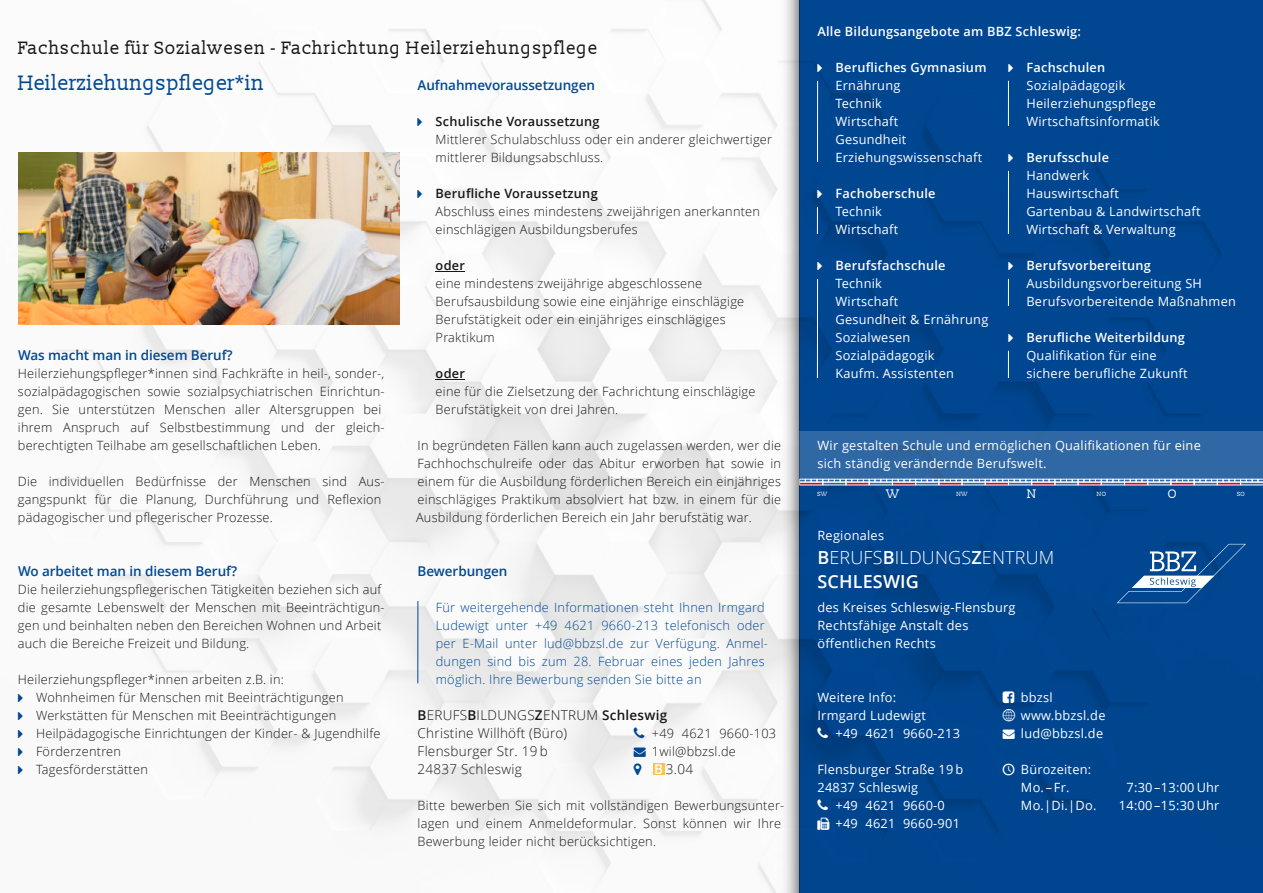
<style>
.page{position:relative;width:1263px;height:893px;background:#fff}
.page>*{position:absolute;margin:0;border:0;box-sizing:border-box;transform-origin:0 0}
.t1{font:21px "Slabo 13 px";letter-spacing:-.005em;color:#004893}
.t2{font:18px "Slabo 13 px";letter-spacing:.03em;color:#181715}
.t3{font:300 18px/24px "Open Sans";letter-spacing:.01em;color:#fff}
.t4{font:300 13.5px/18px "Open Sans";letter-spacing:.02em;color:#181715}
.t5{font:600 13.5px "Open Sans";letter-spacing:-.005em;color:#004893}
.t6{font:300 12.75px/18px "Open Sans";letter-spacing:.02em;color:#181715}
.t7{font:12.75px/18px "Open Sans";letter-spacing:.02em;color:#fff}
.t8{font:300 12.75px/18px "Open Sans";letter-spacing:.02em;color:#004893}
.t9{font:600 12.75px "Open Sans";letter-spacing:.02em;color:#fff}
.t10{font:600 12.75px "Open Sans";letter-spacing:.02em;color:#181715}
.t11{font:12.6px "Slabo 13 px";color:#fff}
.t12{font:6.15px "Slabo 13 px";letter-spacing:.025em;color:#fff}
.s1{font-weight:600}
.s2{color:#004893}
.s3{font-weight:600;color:#fff}
</style>
<div class="page">
<img style="left:18px;top:0;width:1245px;height:893px">
<hr style="left:817px;top:81px;width:1px;height:81px;background:#fff">
<hr style="left:1008px;top:81px;width:1px;height:45px;background:#fff">
<hr style="left:1008px;top:171px;width:1px;height:63px;background:#fff">
<svg style="left:1008px;top:279px;width:1px;height:27px"></svg>
<svg style="left:1008px;top:351px;width:1px;height:27px"></svg>
<svg style="left:817px;top:207px;width:1px;height:27px"></svg>
<hr style="left:817px;top:279px;width:1px;height:99px;background:#fff">
<svg style="left:1117px;top:544px;width:129px;height:59px;background:#2b65a2"></svg>
<div style="left:799px;top:431px;width:464px;height:54px;background:#2f68a4"></div>
<svg style="left:800px;top:479px;width:463px;height:6px"></svg>
<img style="left:778px;top:0;width:22px;height:893px">
<div style="left:653px;top:763px;width:12px;height:12px;background:#fcc24d"></div>
<img style="left:18px;top:152px;width:382px;height:172px">
<svg style="left:436px;top:271px;width:29px;height:1px"></svg>
<svg style="left:436px;top:379px;width:29px;height:1px"></svg>
<hr style="left:417px;top:601px;width:1px;height:82px;background:#004893">
<svg style="left:817px;top:818px;width:12px;height:12px"></svg>
<svg style="left:1003px;top:691px;width:11px;height:12px"></svg>
<svg style="left:1003px;top:709px;width:12px;height:13px"></svg>
<svg style="left:1003px;top:729px;width:12px;height:10px"></svg>
<svg style="left:817px;top:64px;width:5px;height:8px"></svg>
<svg style="left:817px;top:190px;width:5px;height:8px"></svg>
<svg style="left:817px;top:262px;width:5px;height:8px"></svg>
<svg style="left:1008px;top:64px;width:5px;height:8px"></svg>
<svg style="left:1008px;top:154px;width:5px;height:8px"></svg>
<svg style="left:1008px;top:262px;width:5px;height:8px"></svg>
<svg style="left:1008px;top:334px;width:5px;height:8px"></svg>
<svg style="left:634px;top:747px;width:12px;height:10px"></svg>
<svg style="left:18px;top:694px;width:5px;height:8px"></svg>
<svg style="left:18px;top:712px;width:5px;height:8px"></svg>
<svg style="left:18px;top:730px;width:5px;height:8px"></svg>
<svg style="left:18px;top:748px;width:5px;height:8px"></svg>
<svg style="left:18px;top:766px;width:5px;height:8px"></svg>
<svg style="left:418px;top:118px;width:4px;height:8px"></svg>
<svg style="left:418px;top:190px;width:4px;height:8px"></svg>
<h2 class="t2" style="left:18px;top:37px;width:581px">Fachschule für Sozialwesen - Fachrichtung Heilerziehungspflege</h2>
<h1 class="t1" style="left:18px;top:71px;width:248px">Heilerziehungspfleger*in</h1>
<p class="t5" style="left:18px;top:350px;width:216px">Was macht man in diesem Beruf?</p>
<p class="t6" style="left:18px;top:366px;width:368px">Heilerziehungspfleger*innen sind Fachkräfte in heil-, sonder-, sozialpädagogischen sowie sozialpsychiatrischen Einrichtun&shy;gen. Sie unterstützen Menschen aller Altersgruppen bei ihrem Anspruch auf Selbstbestimmung und der gleich&shy;berechtigten Teilhabe am gesellschaftlichen Leben.</p>
<p class="t6" style="left:18px;top:474px;width:368px">Die individuellen Bedürfnisse der Menschen sind Aus&shy;gangspunkt für die Planung, Durchführung und Reflexion pädagogischer und pflegerischer Prozesse.</p>
<p class="t5" style="left:418px;top:80px;width:179px">Aufnahmevoraussetzungen</p>
<p class="t10" style="left:436px;top:116px;width:166px">Schulische Voraussetzung</p>
<p class="t6" style="left:436px;top:132px;width:338px">Mittlerer Schulabschluss oder ein anderer gleichwertiger mittlerer Bildungsabschluss.</p>
<p class="t10" style="left:436px;top:188px;width:164px">Berufliche Voraussetzung</p>
<p class="t6" style="left:436px;top:204px;width:326px">Abschluss eines mindestens zweijährigen anerkannten einschlägigen Ausbildungsberufes</p>
<p class="t10" style="left:436px;top:260px;width:31px">oder</p>
<p class="t6" style="left:436px;top:276px;width:310px">eine mindestens zweijährige abgeschlossene Berufsausbildung sowie eine einjährige einschlägige Berufstätigkeit oder ein einjähriges einschlägiges Praktikum</p>
<p class="t10" style="left:436px;top:368px;width:31px">oder</p>
<p class="t6" style="left:436px;top:384px;width:321px">eine für die Zielsetzung der Fachrichtung einschlägige<br>Berufstätigkeit von drei Jahren.</p>
<p class="t6" style="left:416px;top:438px;width:367px;text-align:justify">In begründeten Fällen kann auch zugelassen werden, wer die Fachhochschulreife oder das Abitur erworben hat sowie in einem für die Ausbildung förderlichen Bereich ein einjähriges einschlägiges Praktikum absolviert hat bzw. in einem für die Ausbildung förderlichen Bereich ein Jahr berufstätig war.</p>
<p class="t5" style="left:18px;top:566px;width:221px">Wo arbeitet man in diesem Beruf?</p>
<p class="t5" style="left:418px;top:566px;width:91px">Bewerbungen</p>
<p class="t6" style="left:18px;top:582px;width:368px">Die heilerziehungspflegerischen Tätigkeiten beziehen sich auf die gesamte Lebenswelt der Menschen mit Beeinträchtigun&shy;gen und beinhalten neben den Bereichen Wohnen und Arbeit auch die Bereiche Freizeit und Bildung.</p>
<p class="t6" style="left:18px;top:672px;width:267px">Heilerziehungspfleger*innen arbeiten z.B. in:</p>
<p class="t6" style="left:36px;top:690px;width:346px">Wohnheimen für Menschen mit Beeinträchtigungen Werkstätten für Menschen mit Beeinträchtigungen Heilpädagogische Einrichtungen der Kinder- &amp; Jugendhilfe Förderzentren<br>Tagesförderstätten</p>
<p class="t8" style="left:436px;top:600px;width:334px">Für weitergehende Informationen steht Ihnen Irmgard Ludewigt unter +49 4621 9660-213 telefonisch oder per E-Mail unter lud@bbzsl.de zur Verfügung. Anmel&shy;dungen sind bis zum 28. Februar eines jeden Jahres möglich. Ihre Bewerbung senden Sie bitte an</p>
<p class="t4" style="left:418px;top:707px;width:251px"><span class="s1">B</span>ERUFS<span class="s1">B</span>ILDUNGS<span class="s1">Z</span>ENTRUM <span class="s1">Schleswig<br></span>Christine Willhöft (Büro)<br>Flensburger Str. 19 b<br>24837 Schleswig</p>
<p class="t6" style="left:652px;top:726px;width:126px;text-indent:-18px"><span class="s2">▼</span> +49 4621 9660-103<br>1wil@bbzsl.de</p>
<p class="t4" style="left:634px;top:761px;width:61px"><span class="s2">●</span> <span class="s3">B</span> 3.04</p>
<p class="t6" style="left:418px;top:798px;width:368px">Bitte bewerben Sie sich mit vollständigen Bewerbungsunter&shy;lagen und einem Anmeldeformular. Sonst können wir Ihre<br>Bewerbung leider nicht berücksichtigen.</p>
<p class="t9" style="left:817px;top:26px;width:265px">Alle Bildungsangebote am BBZ Schleswig:</p>
<p class="t9" style="left:835px;top:62px;width:153px">Berufliches Gymnasium</p>
<p class="t7" style="left:835px;top:78px;width:148px">Ernährung<br>Technik<br>Wirtschaft<br>Gesundheit<br>Erziehungswissenschaft</p>
<p class="t9" style="left:835px;top:188px;width:102px">Fachoberschule</p>
<p class="t7" style="left:835px;top:204px;width:64px">Technik<br>Wirtschaft</p>
<p class="t9" style="left:835px;top:260px;width:112px">Berufsfachschule</p>
<p class="t7" style="left:835px;top:276px;width:154px">Technik<br>Wirtschaft<br>Gesundheit &amp; Ernährung<br>Sozialwesen<br>Sozialpädagogik<br>Kaufm. Assistenten</p>
<p class="t9" style="left:1026px;top:62px;width:80px">Fachschulen</p>
<p class="t7" style="left:1026px;top:78px;width:135px">Sozialpädagogik<br>Heilerziehungspflege<br>Wirtschaftsinformatik</p>
<p class="t9" style="left:1026px;top:152px;width:84px">Berufsschule</p>
<p class="t7" style="left:1026px;top:168px;width:176px">Handwerk<br>Hauswirtschaft<br>Gartenbau &amp; Landwirtschaft<br>Wirtschaft &amp; Verwaltung</p>
<p class="t9" style="left:1026px;top:260px;width:126px">Berufsvorbereitung</p>
<p class="t7" style="left:1026px;top:276px;width:211px">Ausbildungsvorbereitung SH<br>Berufsvorbereitende Maßnahmen</p>
<p class="t9" style="left:1026px;top:332px;width:160px">Berufliche Weiterbildung</p>
<p class="t7" style="left:1026px;top:348px;width:163px">Qualifikation für eine sichere berufliche Zukunft</p>
<p class="t7" style="left:817px;top:438px;width:385px">Wir gestalten Schule und ermöglichen Qualifikationen für eine sich ständig verändernde Berufswelt.</p>
<p class="t12" style="left:818px;top:490px;width:11px">SW</p>
<p class="t11" style="left:887px;top:487px;width:14px">W</p>
<p class="t12" style="left:956px;top:490px;width:13px">NW</p>
<p class="t11" style="left:1027px;top:487px;width:11px">N</p>
<p class="t12" style="left:1097px;top:490px;width:11px">NO</p>
<p class="t11" style="left:1168px;top:487px;width:11px">O</p>
<p class="t12" style="left:1237px;top:490px;width:10px">SO</p>
<p class="t7" style="left:817px;top:527px;width:68px">Regionales</p>
<h2 class="t3" style="left:817px;top:547px;width:238px"><span class="s1">B</span>ERUFS<span class="s1">B</span>ILDUNGS<span class="s1">Z</span>ENTRUM<br><span class="s1">SCHLESWIG</span></h2>
<p class="t7" style="left:817px;top:600px;width:199px">des Kreises Schleswig-Flensburg<br>Rechtsfähige Anstalt des öffentlichen Rechts</p>
<p class="t7" style="left:817px;top:690px;width:110px">Weitere Info:<br>Irmgard Ludewigt</p>
<p class="t7" style="left:817px;top:726px;width:144px">▼ +49 4621 9660-213</p>
<p class="t7" style="left:817px;top:762px;width:147px">Flensburger Straße 19 b<br>24837 Schleswig</p>
<p class="t7" style="left:835px;top:798px;width:126px;text-indent:-18px">▼ +49 4621 9660-0 +49 4621 9660-901</p>
<p class="t7" style="left:1021px;top:690px;width:86px">bbzsl www.bbzsl.de lud@bbzsl.de</p>
<p class="t7" style="left:1003px;top:762px;width:90px;text-align:center">◆ Bürozeiten:<br>Mo. – Fr.</p>
<p class="t7" style="left:1126px;top:780px;width:95px">7:30 –13:00 Uhr</p>
<p class="t7" style="left:1021px;top:798px;width:77px">Mo.|Di.|Do.</p>
<p class="t7" style="left:1119px;top:798px;width:102px">14:00 –15:30 Uhr</p>
</div>
